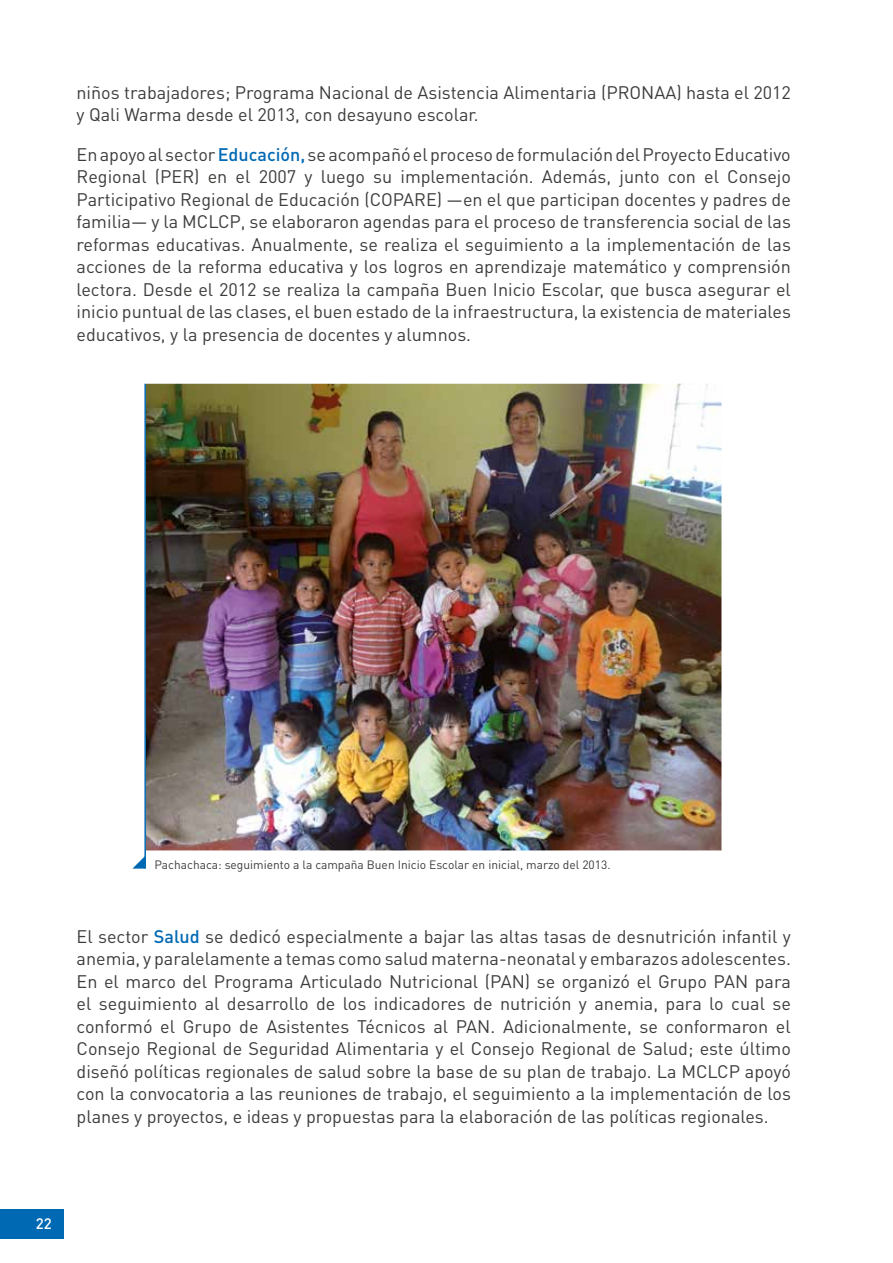
<style>
.page{position:relative;width:893px;height:1263px;background:#fff}
.page>*{position:absolute;margin:0;border:0;box-sizing:border-box;transform-origin:0 0}
.t1{font:18px/22.5px "DIN Pro";color:#3c3c3b;text-align:justify}
.t2{font:500 15px "DIN";color:#fff}
.t3{font:12px "DIN Pro";color:#3c3c3b}
.s1{font-weight:500;color:#0069b4}
</style>
<div class="page">
<div style="left:0;top:1209px;width:64px;height:29px;background:#0069b4"></div>
<img style="left:146px;top:384px;width:575px;height:466px">
<hr style="left:144px;top:384px;width:2px;height:485px;background:#0069b4">
<svg style="left:132px;top:856px;width:13px;height:13px"></svg>
<p class="t1" style="left:77px;top:80px;width:716px">niños trabajadores; Programa Nacional de Asistencia Alimentaria (PRONAA) hasta el 2012 y Qali Warma desde el 2013, con desayuno escolar.</p>
<p class="t1" style="left:77px;top:142px;width:716px">En apoyo al sector <span class="s1">Educación,</span> se acompañó el proceso de formulación del Proyecto Educativo Regional (PER) en el 2007 y luego su implementación. Además, junto con el Consejo Participativo Regional de Educación (COPARE) —en el que participan docentes y padres de familia— y la MCLCP, se elaboraron agendas para el proceso de transferencia social de las reformas educativas. Anualmente, se realiza el seguimiento a la implementación de las acciones de la reforma educativa y los logros en aprendizaje matemático y comprensión lectora. Desde el 2012 se realiza la campaña Buen Inicio Escolar, que busca asegurar el inicio puntual de las clases, el buen estado de la infraestructura, la existencia de materiales educativos, y la presencia de docentes y alumnos.</p>
<p class="t3" style="left:154px;top:856px;width:458px">Pachachaca: seguimiento a la campaña Buen Inicio Escolar en inicial, marzo del 2013.</p>
<p class="t1" style="left:77px;top:924px;width:716px">El sector <span class="s1">Salud</span> se dedicó especialmente a bajar las altas tasas de desnutrición infantil y anemia, y paralelamente a temas como salud materna-neonatal y embarazos adolescentes.<br>En el marco del Programa Articulado Nutricional (PAN) se organizó el Grupo PAN para el seguimiento al desarrollo de los indicadores de nutrición y anemia, para lo cual se conformó el Grupo de Asistentes Técnicos al PAN. Adicionalmente, se conformaron el Consejo Regional de Seguridad Alimentaria y el Consejo Regional de Salud; este último diseñó políticas regionales de salud sobre la base de su plan de trabajo. La MCLCP apoyó con la convocatoria a las reuniones de trabajo, el seguimiento a la implementación de los planes y proyectos, e ideas y propuestas para la elaboración de las políticas regionales.</p>
<p class="t2" style="left:36px;top:1214px;width:17px">22</p>
</div>
